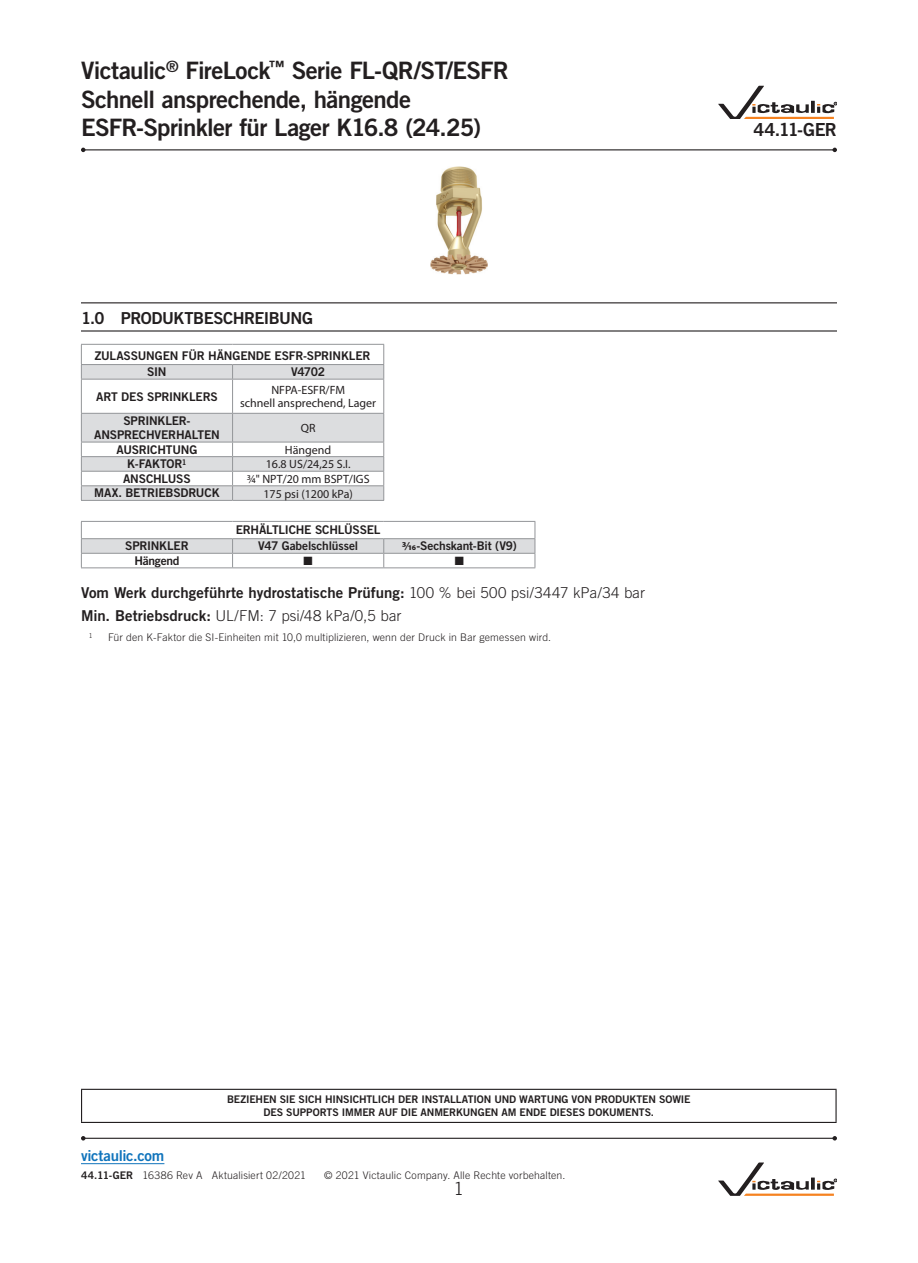
<style>
.page{position:relative;width:918px;height:1263px;background:#fff}
.page>*{position:absolute;margin:0;border:0;box-sizing:border-box;transform-origin:0 0}
.t1{font:24px/28.5px "Trade Gothic LT Std Bd 2";letter-spacing:-.025em;color:#231f20}
.t2{font:18px "Trade Gothic LT Std Bd 2";letter-spacing:-.035em;color:#231f20}
.t3{font:300 18px "Trade Gothic LT Std";color:#231f20}
.SectionHeadRuleAbove{font:16.5px "Trade Gothic LT Std Bd 2";letter-spacing:-.03em;color:#231f20}
.bodyStandard{font:15px "Trade Gothic LT Std Bd 2";letter-spacing:.005em;color:#231f20}
.bodyStandard-2{font:300 15px "Trade Gothic LT Std";color:#231f20}
.t4{font:15px "Trade Gothic LT Std Bd 2";letter-spacing:-.02em;color:#1074bc}
.chart_head_CAPS{font:12px/13.5px "Trade Gothic LT Std Bd 2";letter-spacing:-.015em;color:#231f20;text-align:center}
.chart_body{font:12px/13.5px "Myriad Pro";color:#231f20;text-align:center}
.chart_head{font:12px "Trade Gothic LT Std Bd 2";letter-spacing:-.015em;color:#231f20}
.chart_body-2{font:12px "Zapf Dingbats ITC";color:#231f20}
.footnotes{font:300 10.5px "Trade Gothic LT Std";letter-spacing:.015em;color:#231f20}
.t5{font:10.5px/13.5px "Trade Gothic LT Std Bd 2";letter-spacing:-.01em;color:#231f20;text-align:center}
.footnotes-2{font:300 6.9px "Trade Gothic LT Std";color:#231f20}
.s1{font-family:"Myriad Pro";font-weight:700}
.s2{font-family:"Trade Gothic LT Std";font-weight:300}
.s3{font-family:"Trade Gothic LT Std Bd 2";font-weight:400}
</style>
<div class="page">
<hr style="left:81px;top:1163px;width:83px;height:1px;background:#1074bc">
<hr style="left:81px;top:1089px;width:756px;height:1px;background:#231f20">
<hr style="left:81px;top:1090px;width:1px;height:32px;background:#231f20">
<hr style="left:836px;top:1090px;width:1px;height:32px;background:#231f20">
<hr style="left:81px;top:1122px;width:756px;height:1px;background:#231f20">
<svg style="left:718px;top:1162px;width:119px;height:33px"></svg>
<hr style="left:81px;top:302px;width:756px;height:1px;background:#231f20">
<hr style="left:81px;top:330px;width:756px;height:2px;background:#231f20">
<img style="left:430px;top:167px;width:58px;height:107px">
<hr style="left:81px;top:500px;width:152px;height:1px;background:#939598">
<hr style="left:233px;top:500px;width:151px;height:1px;background:#939598">
<hr style="left:81px;top:344px;width:152px;height:1px;background:#939598">
<hr style="left:233px;top:344px;width:151px;height:1px;background:#939598">
<svg style="left:81px;top:345px;width:303px;height:155px"></svg>
<hr style="left:81px;top:567px;width:152px;height:1px;background:#939598">
<hr style="left:233px;top:567px;width:151px;height:1px;background:#939598">
<hr style="left:384px;top:567px;width:151px;height:1px;background:#939598">
<hr style="left:81px;top:521px;width:152px;height:1px;background:#939598">
<hr style="left:233px;top:521px;width:151px;height:1px;background:#939598">
<hr style="left:384px;top:521px;width:151px;height:1px;background:#939598">
<svg style="left:81px;top:522px;width:455px;height:45px"></svg>
<hr style="left:83px;top:149px;width:752px;height:1px;background:#231f20">
<svg style="left:81px;top:148px;width:5px;height:4px"></svg>
<svg style="left:832px;top:148px;width:5px;height:4px"></svg>
<hr style="left:83px;top:1138px;width:752px;height:1px;background:#231f20">
<svg style="left:81px;top:1136px;width:5px;height:4px"></svg>
<svg style="left:832px;top:1136px;width:5px;height:4px"></svg>
<svg style="left:718px;top:86px;width:119px;height:33px"></svg>
<h1 class="t1" style="left:81px;top:56px;width:429px">Victaulic<sup>®</sup> FireLock<sup>™</sup> Serie FL-QR/ST/ESFR<br>Schnell ansprechende, hängende<br>ESFR-Sprinkler für Lager K16.8 (24.25)</h1>
<p class="SectionHeadRuleAbove" style="left:81px;top:308px;width:234px">1.0 PRODUKTBESCHREIBUNG</p>
<p class="chart_head_CAPS" style="left:95px;top:349px;width:277px">ZULASSUNGEN FÜR HÄNGENDE ESFR-SPRINKLER</p>
<p class="chart_head_CAPS" style="left:147px;top:365px;width:21px">SIN</p>
<p class="chart_head" style="left:291px;top:364px;width:36px">V4702</p>
<p class="chart_head_CAPS" style="left:96px;top:389px;width:123px">ART DES SPRINKLERS</p>
<p class="chart_body" style="left:240px;top:383px;width:137px">NFPA-ESFR/FM<br>schnell ansprechend, Lager</p>
<p class="chart_head_CAPS" style="left:94px;top:414px;width:127px">SPRINKLER-<br>ANSPRECHVERHALTEN</p>
<p class="chart_body" style="left:301px;top:421px;width:16px">QR</p>
<p class="chart_head_CAPS" style="left:117px;top:442px;width:82px">AUSRICHTUNG</p>
<p class="chart_body" style="left:285px;top:443px;width:48px">Hängend</p>
<p class="chart_head_CAPS" style="left:127px;top:457px;width:61px">K-FAKTOR<sup>1</sup></p>
<p class="chart_body" style="left:266px;top:457px;width:86px">16.8 US/24,25 S.I.</p>
<p class="chart_head_CAPS" style="left:123px;top:472px;width:69px">ANSCHLUSS</p>
<p class="chart_body" style="left:247px;top:472px;width:124px">¾" NPT/20 mm BSPT/IGS</p>
<p class="chart_head_CAPS" style="left:94px;top:486px;width:127px">MAX. BETRIEBSDRUCK</p>
<p class="chart_body" style="left:263px;top:487px;width:91px">175 psi (1200 kPa)</p>
<p class="chart_head_CAPS" style="left:236px;top:523px;width:146px">ERHÄLTLICHE SCHLÜSSEL</p>
<p class="chart_head" style="left:125px;top:539px;width:65px">SPRINKLER</p>
<p class="chart_head" style="left:258px;top:539px;width:102px">V47 Gabelschlüssel</p>
<p class="chart_head" style="left:402px;top:539px;width:116px"><span class="s1">3/16</span>-Sechskant-Bit (V9)</p>
<p class="chart_head" style="left:135px;top:553px;width:46px">Hängend</p>
<p class="chart_body-2" style="left:304px;top:555px;width:11px">■</p>
<p class="chart_body-2" style="left:455px;top:555px;width:11px">■</p>
<p class="bodyStandard" style="left:81px;top:583px;width:566px">Vom Werk durchgeführte hydrostatische Prüfung: <span class="s2">100 % bei 500 psi/3447 kPa/34 bar</span></p>
<p class="bodyStandard-2" style="left:81px;top:606px;width:322px"><span class="s3">Min. Betriebsdruck:</span> UL/FM: 7 psi/48 kPa/0,5 bar</p>
<p class="footnotes-2" style="left:89px;top:631px;width:5px">1</p>
<p class="footnotes" style="left:108px;top:631px;width:445px">Für den K-Faktor die SI-Einheiten mit 10,0 multiplizieren, wenn der Druck in Bar gemessen wird.</p>
<h2 class="t2" style="left:754px;top:119px;width:85px">44.11-GER</h2>
<p class="t5" style="left:227px;top:1092px;width:465px">BEZIEHEN SIE SICH HINSICHTLICH DER INSTALLATION UND WARTUNG VON PRODUKTEN SOWIE<br>DES SUPPORTS IMMER AUF DIE ANMERKUNGEN AM ENDE DIESES DOKUMENTS.</p>
<h3 class="t4" style="left:81px;top:1146px;width:85px">victaulic.com</h3>
<p class="footnotes" style="left:81px;top:1169px;width:226px"><span class="s3">44.11-GER</span> 16386 Rev A Aktualisiert 02/2021</p>
<p class="footnotes" style="left:324px;top:1169px;width:243px">© 2021 Victaulic Company. Alle Rechte vorbehalten.</p>
<h2 class="t3" style="left:454px;top:1178px;width:12px">1</h2>
</div>
